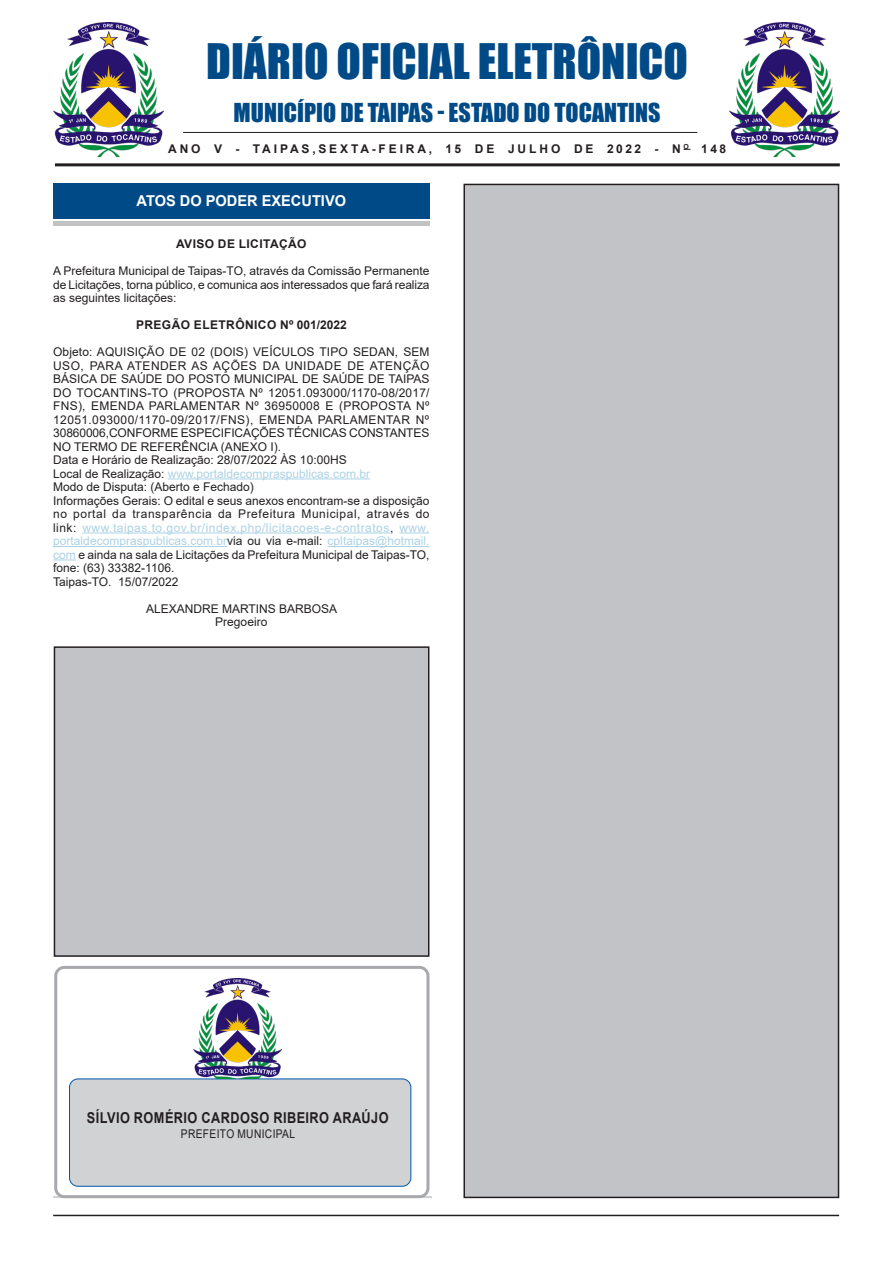
<style>
.page{position:relative;width:893px;height:1263px;background:#fff}
.page>*{position:absolute;margin:0;border:0;box-sizing:border-box;transform-origin:0 0}
.t1{font:45px "Impact";color:#004b87}
.t2{font:24px "Impact";color:#004b87}
.t3{font:700 15px "Arial";letter-spacing:.035em;color:#231f20;scale:.85 1}
.Chancela{font:700 15px "Arial";color:#fff}
.SEM_PARAGRAFO{font:12px/13.5px "Arial";color:#231f20;text-align:justify}
.SEM_PARAGRAFO-2{font:12px "Arial";color:#acd2e4}
.TITULOS{font:700 12px "Arial";letter-spacing:.24em;color:#231f20}
.TITULOS-2{font:700 12px "Arial";letter-spacing:.035em;color:#231f20}
.CARGO{font:12px "Arial";color:#231f20}
.SEM_PARAGRAFO-3{font:12px "Arial";letter-spacing:.035em;color:#231f20;scale:.85 1}
.s1{color:#231f20}
.s2{color:#acd2e4}
</style>
<div class="page">
<hr style="left:53px;top:1215px;width:786px;height:1px;background:#231f20">
<hr style="left:55px;top:163px;width:785px;height:3px;background:#231f20">
<img style="left:53px;top:23px;width:110px;height:133px">
<hr style="left:183px;top:132px;width:514px;height:1px;background:#231f20">
<div style="left:53px;top:189px;width:376px;height:37px;background:#c1c2c4"></div>
<div style="left:53px;top:186px;width:376px;height:35px;background:#fff"></div>
<div style="left:53px;top:184px;width:376px;height:35px;background:#004b87"></div>
<hr style="left:53px;top:1197px;width:379px;height:1px;background:#d1d2d4">
<div style="left:54px;top:966px;width:375px;height:232px;border:3px solid #a8a9ad;border-radius:9px"></div>
<div style="left:70px;top:1079px;width:341px;height:107px;background:#d1d2d4;border-radius:9px"></div>
<div style="left:69px;top:1079px;width:342px;height:107px;border:1px solid #0057a8;border-radius:9px"></div>
<img style="left:194px;top:979px;width:88px;height:100px">
<img style="left:730px;top:23px;width:110px;height:133px">
<div style="left:464px;top:184px;width:374px;height:1013px;background:#c2c3c6"></div>
<div style="left:463px;top:184px;width:376px;height:1014px;border:2px solid #231f20"></div>
<hr style="left:168px;top:478px;width:202px;height:1px;background:#acd2e4">
<hr style="left:82px;top:532px;width:308px;height:1px;background:#acd2e4">
<hr style="left:399px;top:532px;width:30px;height:1px;background:#acd2e4">
<hr style="left:53px;top:546px;width:174px;height:1px;background:#acd2e4">
<hr style="left:328px;top:546px;width:101px;height:1px;background:#acd2e4">
<svg style="left:53px;top:559px;width:23px;height:1px"></svg>
<div style="left:54px;top:647px;width:375px;height:309px;background:#c2c3c6"></div>
<div style="left:54px;top:646px;width:375px;height:311px;border:2px solid #231f20"></div>
<p class="t1" style="left:206px;top:26px;width:483px">DIÁRIO OFICIAL ELETRÔNICO</p>
<p class="t2" style="left:234px;top:94px;width:428px">MUNICÍPIO DE TAIPAS - ESTADO DO TOCANTINS</p>
<p class="TITULOS" style="left:168px;top:140px;width:560px">ANO V - TAIPAS,SEXTA-FEIRA, 15 DE JULHO DE 2022 - N <sup>O</sup> 148</p>
<p class="Chancela" style="left:137px;top:190px;width:211px">ATOS DO PODER EXECUTIVO</p>
<p class="TITULOS-2" style="left:176px;top:235px;width:132px">AVISO DE LICITAÇÃO</p>
<p class="SEM_PARAGRAFO" style="left:53px;top:264px;width:378px">A Prefeitura Municipal de Taipas-TO, através da Comissão Permanente de Licitações, torna público, e comunica aos interessados que fará realiza as seguintes licitações:</p>
<p class="TITULOS-2" style="left:136px;top:316px;width:212px">PREGÃO ELETRÔNICO Nº 001/2022</p>
<p class="SEM_PARAGRAFO" style="left:53px;top:345px;width:378px">Objeto: AQUISIÇÃO DE 02 (DOIS) VEÍCULOS TIPO SEDAN, SEM USO, PARA ATENDER AS AÇÕES DA UNIDADE DE ATENÇÃO BÁSICA DE SAÚDE DO POSTO MUNICIPAL DE SAÚDE DE TAIPAS DO TOCANTINS-TO (PROPOSTA Nº 12051.093000/1170-08/2017/ FNS), EMENDA PARLAMENTAR Nº 36950008 E (PROPOSTA Nº 12051.093000/1170-09/2017/FNS), EMENDA PARLAMENTAR Nº 30860006,CONFORME ESPECIFICAÇÕES TÉCNICAS CONSTANTES NO TERMO DE REFERÊNCIA (ANEXO I).</p>
<p class="SEM_PARAGRAFO" style="left:53px;top:453px;width:295px">Data e Horário de Realização: 28/07/2022 ÀS 10:00HS</p>
<p class="SEM_PARAGRAFO-2" style="left:53px;top:465px;width:318px"><span class="s1">Local de Realização:</span> www.portaldecompraspublicas.com.br</p>
<p class="SEM_PARAGRAFO" style="left:53px;top:480px;width:202px">Modo de Disputa: (Aberto e Fechado)</p>
<p class="SEM_PARAGRAFO" style="left:53px;top:494px;width:378px">Informações Gerais: O edital e seus anexos encontram-se a disposição no portal da transparência da Prefeitura Municipal, através do link: <span class="s2">www.taipas.to.gov.br/index.php/licitacoes-e-contratos</span>, <span class="s2">www. portaldecompraspublicas.com.br</span>via ou via e-mail: <span class="s2">cpltaipas@hotmail. com</span> e ainda na sala de Licitações da Prefeitura Municipal de Taipas-TO, fone: (63) 33382-1106.</p>
<p class="SEM_PARAGRAFO" style="left:53px;top:575px;width:127px">Taipas-TO. 15/07/2022</p>
<p class="CARGO" style="left:146px;top:600px;width:193px">ALEXANDRE MARTINS BARBOSA</p>
<p class="CARGO" style="left:215px;top:614px;width:54px">Pregoeiro</p>
<p class="t3" style="left:87px;top:1107px;width:357px">SÍLVIO ROMÉRIO CARDOSO RIBEIRO ARAÚJO</p>
<p class="SEM_PARAGRAFO-3" style="left:181px;top:1125px;width:136px">PREFEITO MUNICIPAL</p>
</div>
